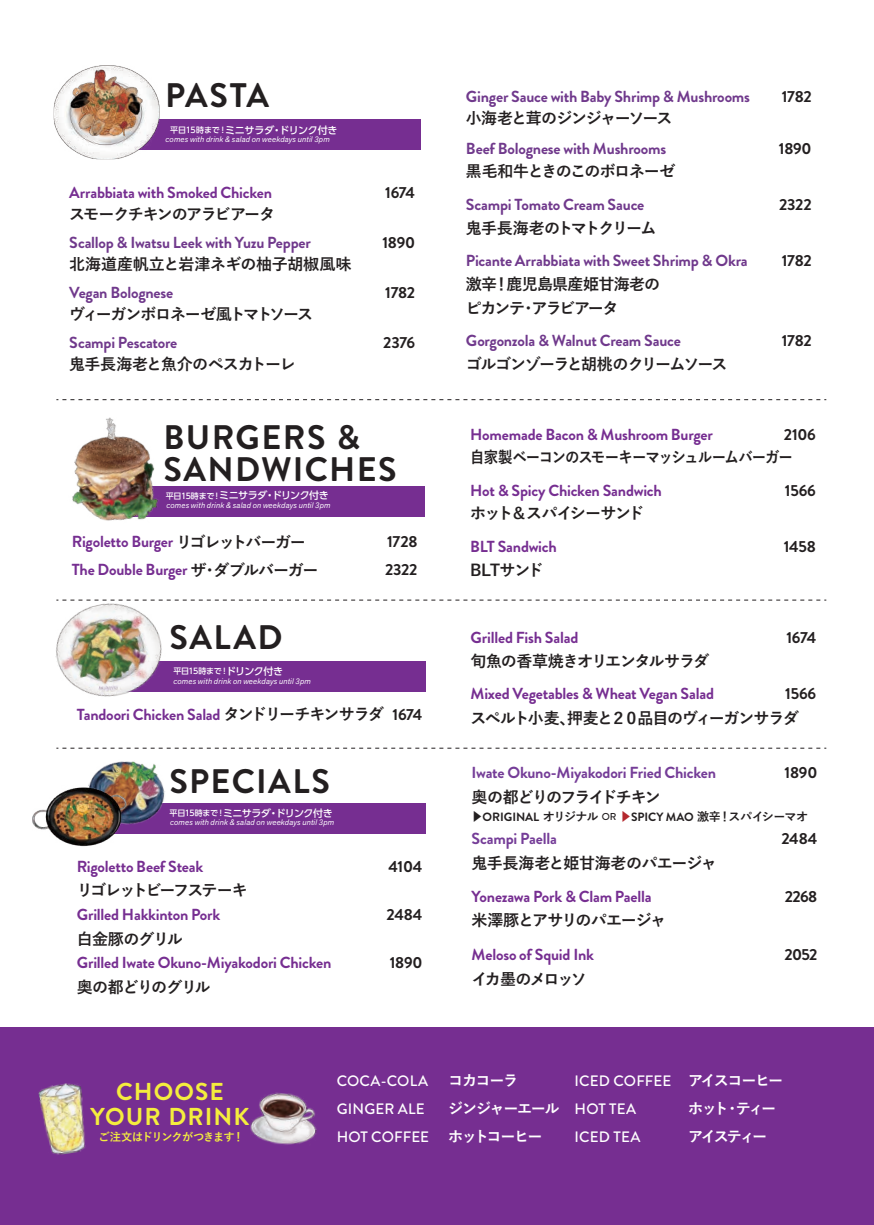
<style>
.page{position:relative;width:874px;height:1225px;background:#fff}
.page>*{position:absolute;margin:0;border:0;box-sizing:border-box;transform-origin:0 0}
.t1{font:700 34px/32px "Brandon Grotesque";letter-spacing:.04em;color:#231f20}
.t2{font:700 24.4px/24.4px "Brandon Grotesque";letter-spacing:.045em;color:#f4ed3d;text-align:center}
.t3{font:700 16px "Brandon Grotesque";letter-spacing:-.015em;color:#762e91}
.t4{font:700 16px "Brandon Grotesque";letter-spacing:-.015em;color:#70398c}
.t5{font:700 16px/24px "Yu Go";letter-spacing:-.075em;color:#231f20}
.t6{font:700 16px "Brandon Grotesque";letter-spacing:-.015em;color:#231f20}
.t7{font:700 16px "Brandon Grotesque";letter-spacing:-.015em;color:#753d98}
.t8{font:700 16px "Yu Go";letter-spacing:-.1em;color:#231f20}
.t9{font:700 16px "Yu Go";letter-spacing:-.075em;color:#231f20;scale:.9 1}
.t10{font:700 16px "Yu Go";letter-spacing:-.015em;color:#231f20}
.t11{font:700 16px "Yu Go";letter-spacing:-.095em;color:#231f20}
.t12{font:700 16px "Yu Go";letter-spacing:-.035em;color:#231f20}
.t13{font:700 16px "Yu Go";letter-spacing:-.105em;color:#231f20}
.t14{font:700 16px "Yu Go";letter-spacing:-.115em;color:#231f20}
.t15{font:700 16px "Yu Go";letter-spacing:-.13em;color:#231f20}
.t16{font:700 16px "Yu Go";letter-spacing:-.135em;color:#231f20}
.t17{font:700 16px "Yu Go";letter-spacing:-.045em;color:#231f20}
.t18{font:500 15px/28px "Brandon Grotesque";letter-spacing:.01em;color:#fff}
.t19{font:700 15px "Yu Go";letter-spacing:-.105em;color:#fff}
.t20{font:700 12px "Brandon Grotesque";letter-spacing:-.005em;color:#231f20}
.t21{font:700 11.2px "Yu Go";letter-spacing:-.085em;color:#f3ed3f}
.t22{font:500 10px "UD Shin Go Pro";letter-spacing:-.05em;color:#fff}
.t23{font:500 10px "UD Shin Go Pro";letter-spacing:-.025em;color:#fff}
.t24{font:italic 8px "Akzid Grtsk Next";letter-spacing:.025em;color:#fff}
.t25{font:500 8px "UD Shin Go Pro";letter-spacing:-.035em;color:#fff}
.s1{font-size:8px}
.s2{font-family:"Yu Go";color:#231f20}
.s3{font-size:10px}
.s4{color:#231f20}
.s5{font-family:"UD Shin Go Pro";font-weight:400}
.s6{font-family:"Yu Go"}
.s7{font-weight:500;font-size:10px}
.s8{font-family:"UD Shin Go Pro";font-weight:400;color:#b4282e}
.s9{font-family:"Yu Go";font-weight:700}
</style>
<div class="page">
<div style="left:109px;top:119px;width:311px;height:31px;background:#762e91"></div>
<img style="left:54px;top:65px;width:105px;height:94px">
<img style="left:70px;top:70px;width:73px;height:66px">
<div style="left:0;top:1027px;width:873px;height:198px;background:#762e91"></div>
<div style="left:109px;top:486px;width:316px;height:30px;background:#762e91"></div>
<img style="left:72px;top:417px;width:101px;height:104px">
<svg style="left:56px;top:399px;width:769px;height:1px"></svg>
<svg style="left:174px;top:600px;width:651px;height:1px"></svg>
<div style="left:113px;top:660px;width:312px;height:31px;background:#762e91"></div>
<img style="left:55px;top:599px;width:117px;height:98px">
<svg style="left:56px;top:748px;width:769px;height:1px"></svg>
<div style="left:113px;top:803px;width:312px;height:30px;background:#762e91"></div>
<img style="left:88px;top:761px;width:77px;height:64px">
<img style="left:33px;top:785px;width:95px;height:62px">
<img style="left:38px;top:1083px;width:48px;height:72px">
<img style="left:250px;top:1092px;width:67px;height:53px">
<h1 class="t1" style="left:165px;top:80px;width:105px">PASTA</h1>
<p class="t4" style="left:465px;top:85px;width:285px">Ginger Sauce with Baby Shrimp &amp; Mushrooms</p>
<p class="t6" style="left:781px;top:85px;width:31px">1782</p>
<p class="t5" style="left:465px;top:107px;width:208px">小海老と茸のジンジャーソース</p>
<p class="t4" style="left:465px;top:137px;width:202px">Beef Bolognese with Mushrooms</p>
<p class="t6" style="left:778px;top:137px;width:34px">1890</p>
<p class="t5" style="left:465px;top:160px;width:211px">黒毛和牛ときのこのボロネーゼ</p>
<p class="t4" style="left:465px;top:193px;width:180px">Scampi Tomato Cream Sauce</p>
<p class="t6" style="left:778px;top:193px;width:34px">2322</p>
<p class="t14" style="left:465px;top:219px;width:192px">鬼手長海老のトマトクリーム</p>
<p class="t4" style="left:465px;top:249px;width:283px">Picante Arrabbiata with Sweet Shrimp &amp; Okra</p>
<p class="t6" style="left:781px;top:249px;width:31px">1782</p>
<p class="t5" style="left:465px;top:273px;width:196px">激辛！鹿児島県産姫甘海老のピカンテ・アラビアータ</p>
<p class="t4" style="left:465px;top:329px;width:216px">Gorgonzola &amp; Walnut Cream Sauce</p>
<p class="t6" style="left:781px;top:329px;width:31px">1782</p>
<p class="t11" style="left:465px;top:355px;width:263px">ゴルゴンゾーラと胡桃のクリームソース</p>
<p class="t23" style="left:170px;top:122px;width:169px"><span class="s1">平日15時まで！</span>ミニサラダ・ドリンク付き</p>
<p class="t24" style="left:165px;top:134px;width:166px">comes with drink &amp; salad on weekdays until 3pm</p>
<p class="t3" style="left:69px;top:181px;width:204px">Arrabbiata with Smoked Chicken</p>
<p class="t6" style="left:385px;top:181px;width:31px">1674</p>
<p class="t8" style="left:69px;top:205px;width:207px">スモークチキンのアラビアータ</p>
<p class="t4" style="left:69px;top:231px;width:243px">Scallop &amp; Iwatsu Leek with Yuzu Pepper</p>
<p class="t6" style="left:382px;top:231px;width:34px">1890</p>
<p class="t10" style="left:69px;top:255px;width:283px">北海道産帆立と岩津ネギの柚子胡椒風味</p>
<p class="t4" style="left:69px;top:281px;width:105px">Vegan Bolognese</p>
<p class="t6" style="left:385px;top:281px;width:31px">1782</p>
<p class="t8" style="left:69px;top:305px;width:245px">ヴィーガンボロネーゼ風トマトソース</p>
<p class="t4" style="left:69px;top:331px;width:109px">Scampi Pescatore</p>
<p class="t6" style="left:383px;top:331px;width:33px">2376</p>
<p class="t5" style="left:69px;top:353px;width:228px">鬼手長海老と魚介のペスカトーレ</p>
<h1 class="t1" style="left:163px;top:421px;width:234px">BURGERS &amp;<br>SANDWICHES</h1>
<p class="t22" style="left:166px;top:487px;width:164px"><span class="s1">平日15時まで！</span>ミニサラダ・ドリンク付き</p>
<p class="t24" style="left:166px;top:500px;width:166px">comes with drink &amp; salad on weekdays until 3pm</p>
<p class="t3" style="left:72px;top:530px;width:235px">Rigoletto Burger <span class="s2">リゴレットバーガー</span></p>
<p class="t6" style="left:387px;top:530px;width:32px">1728</p>
<p class="t3" style="left:72px;top:558px;width:248px">The Double Burger <span class="s2">ザ・ダブルバーガー</span></p>
<p class="t6" style="left:385px;top:558px;width:34px">2322</p>
<h1 class="t1" style="left:169px;top:622px;width:115px">SALAD</h1>
<p class="t25" style="left:173px;top:665px;width:111px">平日15時まで！<span class="s3">ドリンク付き</span></p>
<p class="t24" style="left:173px;top:676px;width:139px">comes with drink on weekdays until 3pm</p>
<p class="t3" style="left:77px;top:703px;width:347px">Tandoori Chicken Salad <span class="s2">タンドリーチキンサラダ</span> <span class="s4">1674</span></p>
<h1 class="t1" style="left:169px;top:765px;width:162px">SPECIALS</h1>
<p class="t22" style="left:169px;top:804px;width:164px"><span class="s1">平日15時まで！</span>ミニサラダ・ドリンク付き</p>
<p class="t24" style="left:170px;top:817px;width:166px">comes with drink &amp; salad on weekdays until 3pm</p>
<p class="t3" style="left:77px;top:855px;width:128px">Rigoletto Beef Steak</p>
<p class="t6" style="left:388px;top:855px;width:35px">4104</p>
<p class="t15" style="left:77px;top:881px;width:172px">リゴレットビーフステーキ</p>
<p class="t3" style="left:77px;top:903px;width:145px">Grilled Hakkinton Pork</p>
<p class="t6" style="left:386px;top:903px;width:37px">2484</p>
<p class="t17" style="left:77px;top:930px;width:108px">白金豚のグリル</p>
<p class="t3" style="left:77px;top:951px;width:256px">Grilled Iwate Okuno-Miyakodori Chicken</p>
<p class="t6" style="left:389px;top:951px;width:34px">1890</p>
<p class="t5" style="left:77px;top:975px;width:135px">奥の都どりのグリル</p>
<p class="t3" style="left:470px;top:423px;width:244px">Homemade Bacon &amp; Mushroom Burger</p>
<p class="t6" style="left:783px;top:423px;width:34px">2106</p>
<p class="t9" style="left:470px;top:448px;width:360px">自家製ベーコンのスモーキーマッシュルームバーガー</p>
<p class="t3" style="left:470px;top:479px;width:193px">Hot &amp; Spicy Chicken Sandwich</p>
<p class="t6" style="left:784px;top:479px;width:33px">1566</p>
<p class="t5" style="left:470px;top:502px;width:176px">ホット＆スパイシーサンド</p>
<p class="t3" style="left:470px;top:535px;width:88px">BLT Sandwich</p>
<p class="t6" style="left:783px;top:535px;width:33px">1458</p>
<p class="t5" style="left:470px;top:559px;width:75px">BLTサンド</p>
<p class="t3" style="left:470px;top:626px;width:109px">Grilled Fish Salad</p>
<p class="t6" style="left:786px;top:626px;width:31px">1674</p>
<p class="t5" style="left:470px;top:649px;width:240px">旬魚の香草焼きオリエンタルサラダ</p>
<p class="t3" style="left:470px;top:682px;width:245px">Mixed Vegetables &amp; Wheat Vegan Salad</p>
<p class="t6" style="left:784px;top:682px;width:33px">1566</p>
<p class="t5" style="left:470px;top:706px;width:330px">スペルト小麦、押麦と２０品目のヴィーガンサラダ</p>
<p class="t7" style="left:471px;top:761px;width:246px">Iwate Okuno-Miyakodori Fried Chicken</p>
<p class="t6" style="left:784px;top:761px;width:34px">1890</p>
<p class="t13" style="left:471px;top:788px;width:191px">奥の都どりのフライドチキン</p>
<p class="t7" style="left:471px;top:827px;width:87px">Scampi Paella</p>
<p class="t6" style="left:781px;top:827px;width:37px">2484</p>
<p class="t12" style="left:471px;top:854px;width:246px">鬼手長海老と姫甘海老のパエージャ</p>
<p class="t3" style="left:471px;top:885px;width:181px">Yonezawa Pork &amp; Clam Paella</p>
<p class="t6" style="left:784px;top:885px;width:34px">2268</p>
<p class="t5" style="left:471px;top:908px;width:196px">米澤豚とアサリのパエージャ</p>
<p class="t3" style="left:471px;top:943px;width:124px">Meloso of Squid Ink</p>
<p class="t6" style="left:784px;top:943px;width:34px">2052</p>
<p class="t16" style="left:471px;top:970px;width:117px">イカ墨のメロッソ</p>
<p class="t20" style="left:471px;top:808px;width:338px"><span class="s5">▶</span>ORIGINAL <span class="s6">オリジナル</span> <span class="s7">OR</span> <span class="s8">▶</span>SPICY MAO <span class="s6">激辛！スパイシーマオ</span></p>
<p class="t18" style="left:574px;top:1066px;width:210px">ICED COFFEE <span class="s9">アイスコーヒー<br></span>HOT TEA</p>
<p class="t18" style="left:336px;top:1066px;width:93px">COCA-COLA</p>
<p class="t19" style="left:448px;top:1072px;width:71px">コカコーラ</p>
<p class="t18" style="left:336px;top:1094px;width:90px">GINGER ALE</p>
<p class="t19" style="left:448px;top:1100px;width:113px">ジンジャーエール</p>
<p class="t18" style="left:336px;top:1122px;width:94px">HOT COFFEE</p>
<p class="t19" style="left:448px;top:1128px;width:96px">ホットコーヒー</p>
<h2 class="t2" style="left:91px;top:1080px;width:160px">CHOOSE<br>YOUR DRINK</h2>
<p class="t19" style="left:687px;top:1100px;width:90px">ホット・ティー</p>
<p class="t21" style="left:98px;top:1130px;width:147px">ご注文はドリンクがつきます！</p>
<p class="t18" style="left:574px;top:1122px;width:67px">ICED TEA</p>
<p class="t19" style="left:687px;top:1128px;width:81px">アイスティー</p>
</div>
